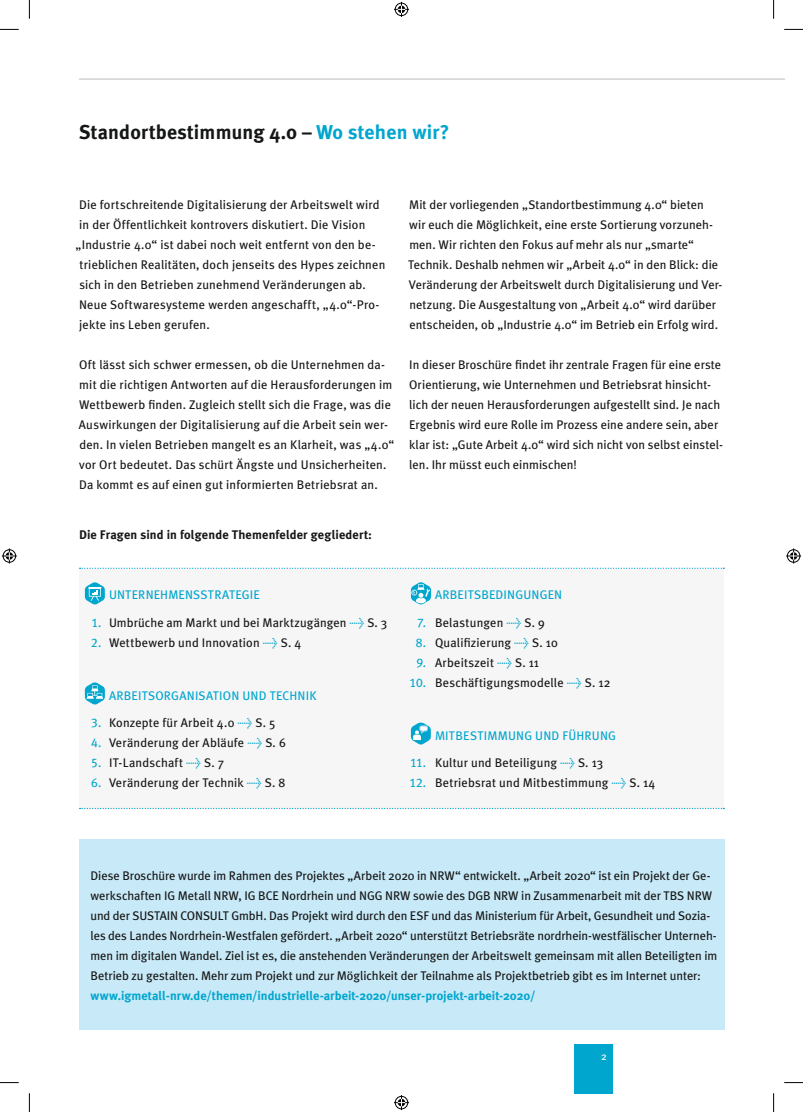
<style>
.page{position:relative;width:803px;height:1112px;background:#fff}
.page>*{position:absolute;margin:0;border:0;box-sizing:border-box;transform-origin:0 0}
.t1{font:700 20px "Meta Plus";letter-spacing:.01em;color:#151616}
.t2{font:12.5px/20px "Meta Plus";letter-spacing:.005em;color:#151616}
.t3{font:12.5px "Meta Plus";letter-spacing:.01em;color:#00a6ce}
.t4{font:700 12.5px "Meta Plus";color:#00a6ce}
.t5{font:700 12.5px "Meta Plus";letter-spacing:.01em;color:#151616}
.t6{font:10.62px "Meta Plus";color:#fff}
.s1{color:#00a6ce}
.s2{font-family:"Meta Plus Book Caps";color:#00a6ce}
</style>
<div class="page">
<div style="left:79px;top:839px;width:645px;height:190px;background:#c8e9f7"></div>
<div style="left:79px;top:568px;width:343px;height:240px;background:#f6f6f6"></div>
<svg style="left:85px;top:582px;width:20px;height:23px"></svg>
<svg style="left:85px;top:682px;width:20px;height:23px"></svg>
<div style="left:405px;top:568px;width:319px;height:240px;background:#f6f6f6"></div>
<svg style="left:411px;top:582px;width:20px;height:23px"></svg>
<svg style="left:411px;top:722px;width:20px;height:23px"></svg>
<hr style="left:79px;top:79px;width:705px;height:1px;background:#bababb">
<div style="left:574px;top:1043px;width:39px;height:49px;background:#00a6ce"></div>
<svg style="left:80px;top:567px;width:644px;height:1px"></svg>
<svg style="left:80px;top:807px;width:644px;height:1px"></svg>
<svg style="left:0;top:29px;width:19px;height:1px"></svg>
<svg style="left:784px;top:29px;width:19px;height:1px"></svg>
<svg style="left:0;top:1082px;width:19px;height:1px"></svg>
<svg style="left:784px;top:1082px;width:19px;height:1px"></svg>
<svg style="left:29px;top:0;width:1px;height:19px"></svg>
<svg style="left:29px;top:1093px;width:1px;height:18px"></svg>
<svg style="left:773px;top:0;width:1px;height:19px"></svg>
<svg style="left:773px;top:1093px;width:1px;height:18px"></svg>
<svg style="left:394px;top:2px;width:15px;height:15px"></svg>
<svg style="left:394px;top:1095px;width:15px;height:14px"></svg>
<svg style="left:2px;top:548px;width:15px;height:15px"></svg>
<svg style="left:786px;top:548px;width:15px;height:15px"></svg>
<h1 class="t1" style="left:79px;top:121px;width:372px">Standortbestimmung 4.0 – <span class="s1">Wo stehen wir?</span></h1>
<p class="t2" style="left:79px;top:195px;width:302px">Die fortschreitende Digitalisierung der Arbeitswelt wird</p>
<p class="t2" style="left:79px;top:215px;width:287px">in der Öffentlichkeit kontrovers diskutiert. Die Vision</p>
<p class="t2" style="left:76px;top:235px;width:302px">„Industrie 4.0“ ist dabei noch weit entfernt von den be-</p>
<p class="t2" style="left:79px;top:255px;width:307px">trieblichen Realitäten, doch jenseits des Hypes zeichnen</p>
<p class="t2" style="left:79px;top:275px;width:288px">sich in den Betrieben zunehmend Veränderungen ab.</p>
<p class="t2" style="left:79px;top:295px;width:302px">Neue Softwaresysteme werden angeschafft, „4.0“-Pro-</p>
<p class="t2" style="left:79px;top:315px;width:132px">jekte ins Leben gerufen.</p>
<p class="t2" style="left:79px;top:355px;width:317px">Oft lässt sich schwer ermessen, ob die Unternehmen da&shy;mit die richtigen Antworten auf die Herausforderungen im Wettbewerb finden. Zugleich stellt sich die Frage, was die Auswirkungen der Digitalisierung auf die Arbeit sein wer&shy;den. In vielen Betrieben mangelt es an Klarheit, was „4.0“ vor Ort bedeutet. Das schürt Ängste und -Unsicherheiten.<br>Da kommt es auf einen gut informierten Betriebsrat an.</p>
<p class="t2" style="left:408px;top:195px;width:316px">Mit der vorliegenden „Standortbestimmung 4.0“ bieten - wir euch die Möglichkeit, eine erste -Sortierung vorzuneh&shy;men. Wir richten den Fokus auf mehr als nur „smarte“ Technik. Deshalb nehmen wir „Arbeit 4.0“ in den Blick: die Veränderung der Arbeitswelt durch Digitalisierung und Ver&shy;netzung. Die Ausgestaltung von „Arbeit 4.0“ wird darüber entscheiden, ob „Industrie 4.0“ im Betrieb ein Erfolg wird.</p>
<p class="t2" style="left:409px;top:355px;width:315px">In dieser Broschüre findet ihr zentrale Fragen für eine erste Orientierung, wie Unternehmen und Betriebsrat hinsicht&shy;lich der neuen Herausforderungen aufgestellt sind. Je nach Ergebnis wird eure Rolle im Prozess eine andere sein, aber klar ist: „Gute Arbeit 4.0“ wird sich nicht von selbst einstel&shy;len. Ihr müsst euch einmischen!</p>
<p class="t5" style="left:79px;top:527px;width:295px">Die Fragen sind in folgende Themenfelder gegliedert:</p>
<p class="t3" style="left:109px;top:587px;width:152px">UNTERNEHMENSSTRATEGIE</p>
<p class="t2" style="left:91px;top:612px;width:298px"><span class="s2">1.</span> Umbrüche am Markt und bei Marktzugängen <span class="s1">&gt;</span> S. 3</p>
<p class="t2" style="left:91px;top:632px;width:211px"><span class="s2">2.</span> Wettbewerb und Innovation <span class="s1">&gt;</span> S. 4</p>
<p class="t3" style="left:109px;top:687px;width:209px">ARBEITSORGANISATION UND TECHNIK</p>
<p class="t2" style="left:91px;top:712px;width:186px"><span class="s2">3.</span> Konzepte für Arbeit 4.0 <span class="s1">&gt;</span> S. 5</p>
<p class="t2" style="left:91px;top:732px;width:196px"><span class="s2">4.</span> Veränderung der Abläufe <span class="s1">&gt;</span> S. 6</p>
<p class="t2" style="left:91px;top:752px;width:134px"><span class="s2">5.</span> IT-Landschaft <span class="s1">&gt;</span> S. 7</p>
<p class="t2" style="left:91px;top:772px;width:196px"><span class="s2">6.</span> Veränderung der Technik <span class="s1">&gt;</span> S. 8</p>
<p class="t3" style="left:435px;top:587px;width:129px">ARBEITSBEDINGUNGEN</p>
<p class="t2" style="left:417px;top:612px;width:129px"><span class="s2">7.</span> Belastungen <span class="s1">&gt;</span> S. 9</p>
<p class="t2" style="left:416px;top:632px;width:144px"><span class="s2">8.</span> Qualifizierung <span class="s1">&gt;</span> S. 10</p>
<p class="t2" style="left:416px;top:652px;width:124px"><span class="s2">9.</span> Arbeitszeit <span class="s1">&gt;</span> S. 11</p>
<p class="t2" style="left:410px;top:672px;width:202px"><span class="s2">10.</span> Beschäftigungsmodelle <span class="s1">&gt;</span> S. 12</p>
<p class="t3" style="left:435px;top:727px;width:182px">MITBESTIMMUNG UND FÜHRUNG</p>
<p class="t2" style="left:410px;top:752px;width:195px"><span class="s2">11.</span> Kultur und Beteiligung <span class="s1">&gt;</span> S. 13</p>
<p class="t2" style="left:409px;top:772px;width:247px"><span class="s2">12.</span> Betriebsrat und Mitbestimmung <span class="s1">&gt;</span> S. 14</p>
<p class="t2" style="left:91px;top:865px;width:628px">Diese Broschüre wurde im Rahmen des Projektes „Arbeit 2020 in NRW“ entwickelt. „Arbeit 2020“ ist ein Projekt der Ge&shy;werkschaften IG Metall NRW, IG BCE Nordrhein und NGG NRW sowie des DGB NRW in Zusammenarbeit mit der TBS NRW und der SUSTAIN CONSULT GmbH. Das Projekt wird durch den ESF und das Ministerium für Arbeit, Gesundheit und Sozia&shy;les des Landes Nordrhein-Westfalen gefördert. „Arbeit 2020“ unterstützt Betriebsräte nordrhein-westfälischer Unterneh&shy;men im digitalen Wandel. Ziel ist es, die anstehenden Veränderungen der Arbeitswelt gemeinsam mit allen Beteiligten im Betrieb zu gestalten. Mehr zum Projekt und zur Möglichkeit der Teilnahme als Projektbetrieb gibt es im Internet unter:</p>
<p class="t4" style="left:91px;top:987px;width:447px">www.igmetall-nrw.de/themen/industrielle-arbeit-2020/unser-projekt-arbeit-2020/</p>
<p class="t6" style="left:601px;top:1049px;width:7px">2</p>
</div>
